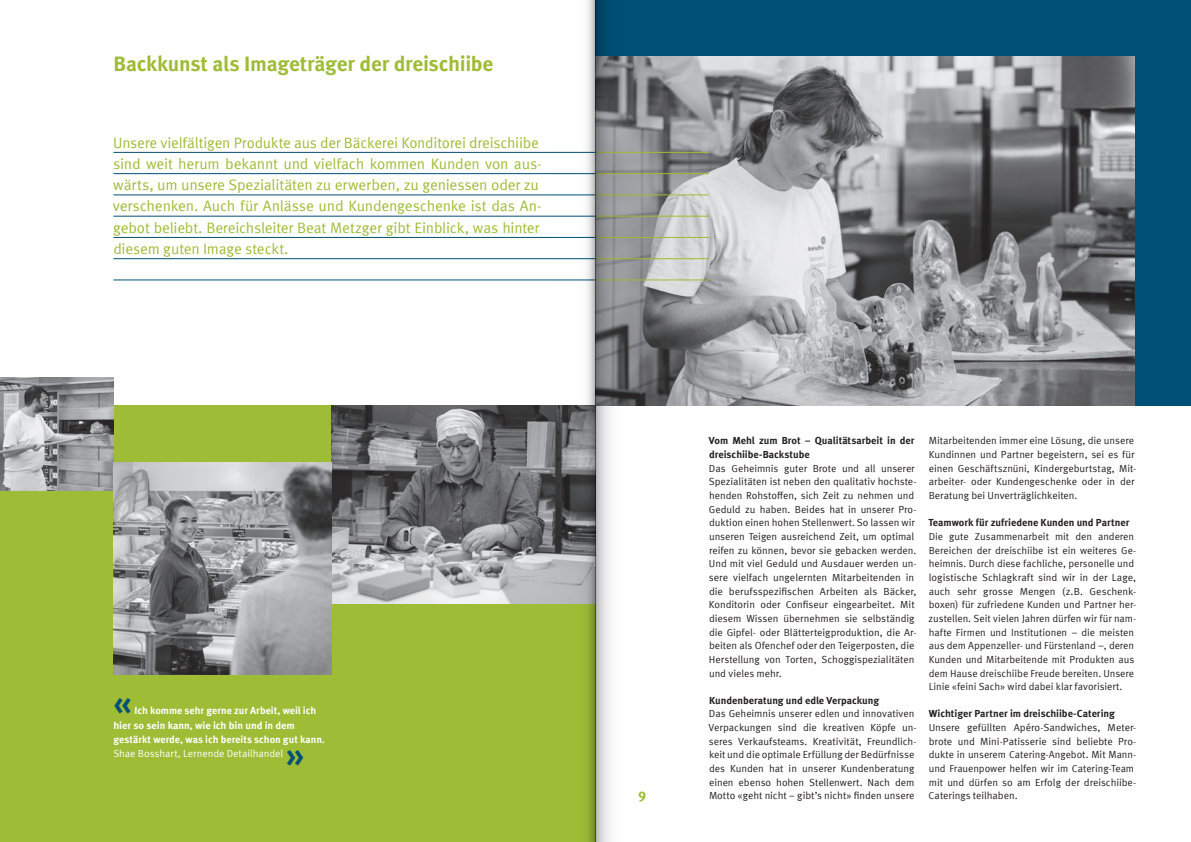
<style>
.page{position:relative;width:1191px;height:842px;background:#fff}
.page>*{position:absolute;margin:0;border:0;box-sizing:border-box;transform-origin:0 0}
.t1{font:700 33px "Meta Offc";color:#005077}
.t2{font:700 21px "Meta Offc";letter-spacing:-.015em;color:#9ebc36}
.t3{font:15px/21.3px "Meta Offc Norm";letter-spacing:-.015em;color:#9ebc36}
.t4{font:700 14px "Meta Offc";color:#9ebc36}
.t5{font:10.2px/13.7px "Meta Offc Norm";letter-spacing:-.005em;color:#231f20}
.t6{font:700 10.2px/13.7px "Meta Offc";letter-spacing:-.005em;color:#231f20}
.t7{font:700 10.2px/14.2px "Meta Offc";letter-spacing:-.005em;color:#fff}
.t8{font:10.2px "Meta Offc Norm";letter-spacing:-.005em;color:#fff}
</style>
<div class="page">
<div style="left:595px;top:0;width:596px;height:405px;background:#005077"></div>
<div style="left:0;top:405px;width:595px;height:437px;background:#9ebc36"></div>
<img style="left:666px;top:57px;width:468px;height:348px">
<img style="left:0;top:377px;width:113px;height:113px">
<img style="left:332px;top:405px;width:221px;height:199px">
<img style="left:113px;top:462px;width:219px;height:213px">
<hr style="left:113px;top:152px;width:482px;height:1px;background:#005077">
<hr style="left:595px;top:152px;width:114px;height:1px;background:#9ebc36">
<hr style="left:113px;top:173px;width:482px;height:1px;background:#005077">
<hr style="left:595px;top:173px;width:114px;height:1px;background:#9ebc36">
<hr style="left:113px;top:195px;width:482px;height:1px;background:#005077">
<hr style="left:595px;top:195px;width:114px;height:1px;background:#9ebc36">
<hr style="left:113px;top:216px;width:482px;height:1px;background:#005077">
<hr style="left:595px;top:216px;width:114px;height:1px;background:#9ebc36">
<hr style="left:113px;top:237px;width:482px;height:1px;background:#005077">
<hr style="left:595px;top:237px;width:114px;height:1px;background:#9ebc36">
<hr style="left:113px;top:258px;width:482px;height:1px;background:#005077">
<hr style="left:595px;top:258px;width:114px;height:1px;background:#9ebc36">
<hr style="left:113px;top:280px;width:482px;height:1px;background:#005077">
<hr style="left:595px;top:280px;width:114px;height:1px;background:#9ebc36">
<svg style="left:595px;top:0;width:71px;height:842px"></svg>
<svg style="left:553px;top:0;width:42px;height:842px"></svg>
<h2 class="t2" style="left:113px;top:52px;width:381px">Backkunst als Imageträger der dreischiibe</h2>
<p class="t3" style="left:113px;top:132px;width:430px">Unsere vielfältigen Produkte aus der Bäckerei Konditorei dreischiibe sind weit herum bekannt und vielfach kommen Kunden von aus&shy;wärts, um unsere Spezialitäten zu erwerben, zu geniessen oder zu verschenken. Auch für Anlässe und Kundengeschenke ist das An&shy;gebot beliebt. Bereichsleiter Beat Metzger gibt Einblick, was hinter diesem guten Image steckt.</p>
<h1 class="t1" style="left:113px;top:683px;width:20px">«</h1>
<p class="t7" style="left:113px;top:704px;width:213px;text-indent:21px">Ich komme sehr gerne zur Arbeit, weil ich hier so sein kann, wie ich bin und in dem gestärkt werde, was ich bereits schon gut kann.</p>
<p class="t8" style="left:113px;top:747px;width:171px">Shae Bosshart, Lernende Detailhandel</p>
<h1 class="t1" style="left:286px;top:735px;width:20px">»</h1>
<h3 class="t4" style="left:638px;top:788px;width:9px">9</h3>
<p class="t6" style="left:709px;top:434px;width:207px">Vom Mehl zum Brot – Qualitätsarbeit in der dreischiibe-Backstube</p>
<p class="t5" style="left:709px;top:462px;width:209px">Das Geheimnis guter Brote und all unserer Spezialitäten ist neben den qualitativ hochste&shy;henden Rohstoffen, sich Zeit zu nehmen und Geduld zu haben. Beides hat in unserer Pro&shy;duktion einen hohen Stellenwert. So lassen wir unseren Teigen ausreichend Zeit, um optimal reifen zu können, bevor sie gebacken werden.<br>Und mit viel Geduld und Ausdauer werden un&shy;sere vielfach ungelernten Mitarbeitenden in die berufsspezifischen Arbeiten als Bäcker, Konditorin oder Confiseur eingearbeitet. Mit diesem Wissen übernehmen sie selbständig die Gipfel- oder Blätterteigproduktion, die Ar&shy;beiten als Ofenchef oder den Teigerposten, die Herstellung von Torten, Schoggispezialitäten und vieles mehr.</p>
<p class="t6" style="left:709px;top:694px;width:171px">Kundenberatung und edle Verpackung</p>
<p class="t5" style="left:708px;top:707px;width:209px">Das Geheimnis unserer edlen und innovativen Verpackungen sind die kreativen Köpfe un&shy;seres Verkaufsteams. Kreativität, Freundlich&shy;keit und die optimale Erfüllung der Bedürfnisse des Kunden hat in unserer Kundenberatung einen ebenso hohen Stellenwert. Nach dem Motto «geht nicht – gibt’s nicht» finden unsere</p>
<p class="t5" style="left:928px;top:434px;width:209px">Mitarbeitenden immer eine Lösung, die unsere Kundinnen und Partner begeistern, sei es für einen Geschäftsznüni, Kindergeburtstag, Mit&shy;arbeiter- oder Kundengeschenke oder in der Beratung bei Unverträglichkeiten.</p>
<p class="t6" style="left:928px;top:516px;width:202px">Teamwork für zufriedene Kunden und Partner</p>
<p class="t5" style="left:928px;top:530px;width:209px">Die gute Zusammenarbeit mit den anderen Bereichen der dreischiibe ist ein weiteres Ge&shy;heimnis. Durch diese fachliche, personelle und logistische Schlagkraft sind wir in der Lage, auch sehr grosse Mengen (z.B. Geschenk&shy;boxen) für zufriedene Kunden und Partner her&shy;zustellen. Seit vielen Jahren dürfen wir für nam&shy;hafte Firmen und Institutionen – die meisten aus dem Appenzeller- und Fürstenland –, deren Kunden und Mitarbeitende mit Produkten aus dem Hause dreischiibe Freude bereiten. Unsere Linie «feini Sach» wird dabei klar favorisiert.</p>
<p class="t6" style="left:929px;top:707px;width:188px">Wichtiger Partner im dreischiibe-Catering</p>
<p class="t5" style="left:928px;top:721px;width:209px">Unsere gefüllten Apéro-Sandwiches, Meter&shy;brote und Mini-Patisserie sind beliebte Pro&shy;dukte in unserem Catering-Angebot. Mit Mann&shy;und Frauenpower helfen wir im Catering-Team mit und dürfen so am Erfolg der dreischiibe-Caterings teilhaben.</p>
</div>
